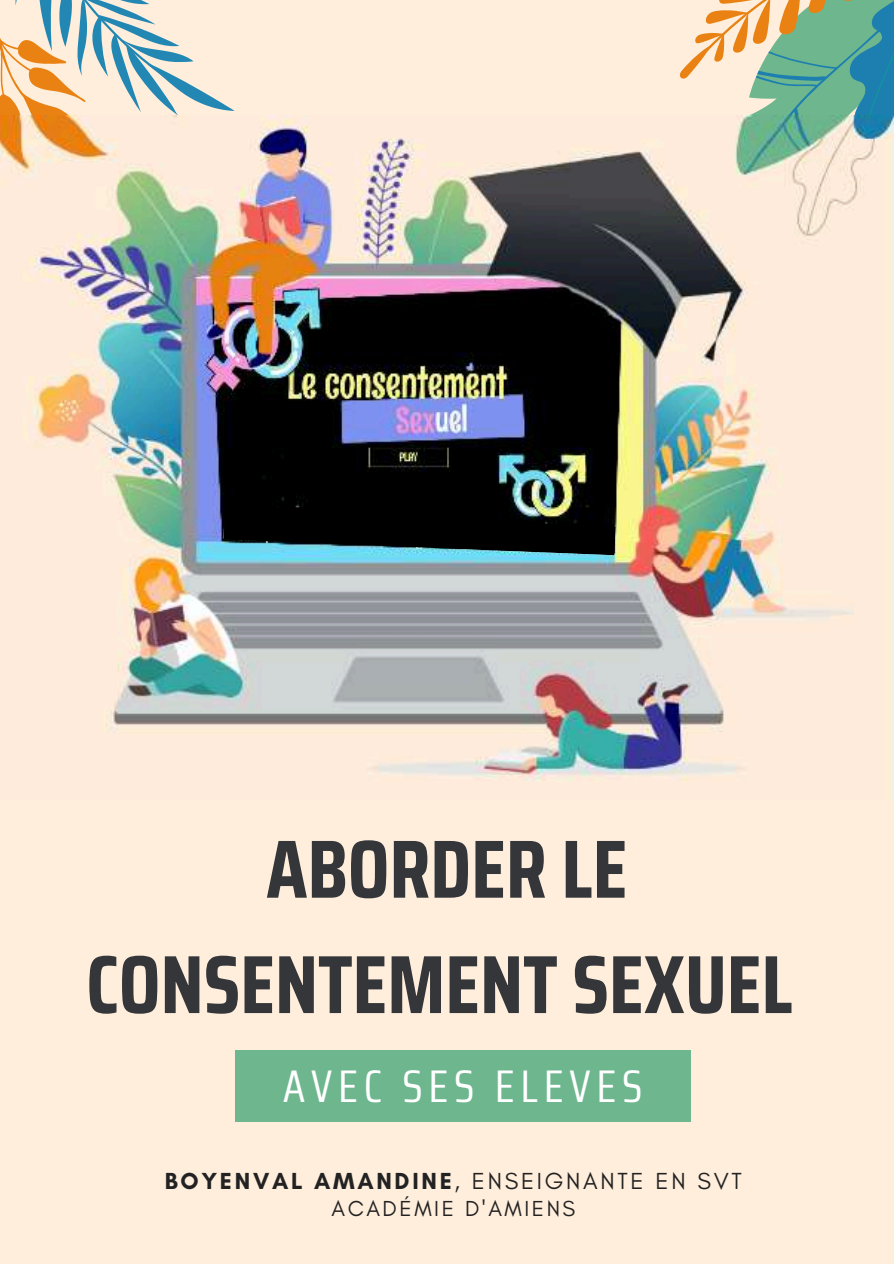
<style>
.page{position:relative;width:894px;height:1264px;background:#fff}
.page>*{position:absolute;margin:0;border:0;box-sizing:border-box;transform-origin:0 0}
.t1{font:700 82.35px/115.4px "Saira Condensed";color:#34363a;text-align:center}
.t2{font:45.75px "Saira Condensed";letter-spacing:.125em;color:#fff}
.t3{font:23.7px "Glacial Indifference";letter-spacing:.115em;color:#222}
.t4{font:22.2px "Glacial Indifference";letter-spacing:.115em;color:#222}
.s1{font-weight:700}
</style>
<div class="page">
<div style="left:0;top:0;width:893px;height:1263px;background:#ffeedc"></div>
<svg style="left:679px;top:0;width:214px;height:116px"></svg>
<svg style="left:0;top:0;width:235px;height:116px"></svg>
<div style="left:235px;top:1050px;width:455px;height:71px;background:#6db68e"></div>
<img style="left:0;top:116px;width:893px;height:665px">
<svg style="left:223px;top:511px;width:392px;height:44px;background:#142528"></svg>
<h1 class="t1" style="left:86px;top:811px;width:707px">ABORDER LE<br>CONSENTEMENT SEXUEL</h1>
<h2 class="t2" style="left:283px;top:1049px;width:361px">AVEC SES ELEVES</h2>
<p class="t3" style="left:165px;top:1166px;width:578px"><span class="s1">BOYENVAL AMANDINE</span>, ENSEIGNANTE EN SVT</p>
<p class="t4" style="left:331px;top:1195px;width:245px">ACADÉMIE D'AMIENS</p>
</div>
